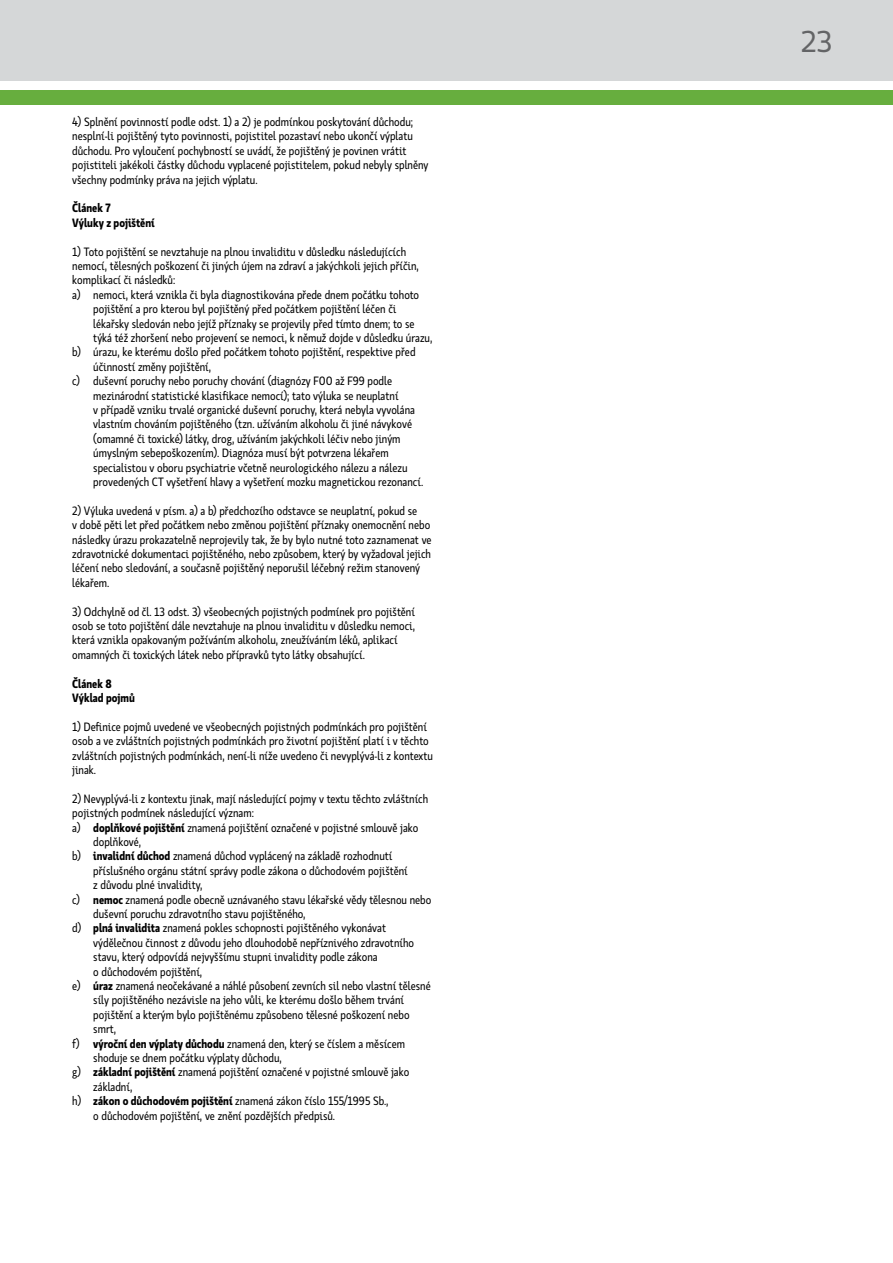
<style>
.page{position:relative;width:893px;height:1263px;background:#fff}
.page>*{position:absolute;margin:0;border:0;box-sizing:border-box;transform-origin:0 0}
.t1{font:30px "Koop Pro";color:#636466}
.t2{font:12px/14.4px "Koop Cond Pro";color:#000}
.t3{font:700 12px/14.4px "Koop Cond Pro";color:#000}
.s1{font-weight:700}
</style>
<div class="page">
<div style="left:0;top:0;width:893px;height:81px;background:#d5d7d8"></div>
<div style="left:0;top:91px;width:893px;height:14px;background:#67ae3e"></div>
<p class="t2" style="left:72px;top:114px;width:358px">4) Splnění povinností podle odst. 1) a 2) je podmínkou poskytování důchodu; nesplní-li pojištěný tyto povinnosti, pojistitel pozastaví nebo ukončí výplatu důchodu. Pro vyloučení pochybností se uvádí, že pojištěný je povinen vrátit pojistiteli jakékoli částky důchodu vyplacené pojistitelem, pokud nebyly splněny všechny podmínky práva na jejich výplatu.</p>
<p class="t3" style="left:72px;top:200px;width:84px">Článek 7<br>Výluky z pojištění</p>
<p class="t2" style="left:72px;top:244px;width:335px">1) Toto pojištění se nevztahuje na plnou invaliditu v důsledku následujících</p>
<p class="t2" style="left:72px;top:258px;width:348px">nemocí, tělesných poškození či jiných újem na zdraví a jakýchkoli jejich příčin,</p>
<p class="t2" style="left:72px;top:273px;width:105px">komplikací či následků:</p>
<p class="t2" style="left:72px;top:287px;width:348px">a) nemoci, která vznikla či byla diagnostikována přede dnem počátku tohoto</p>
<p class="t2" style="left:93px;top:301px;width:305px">pojištění a pro kterou byl pojištěný před počátkem pojištění léčen či</p>
<p class="t2" style="left:93px;top:316px;width:323px">lékařsky sledován nebo jejíž příznaky se projevily před tímto dnem; to se</p>
<p class="t2" style="left:93px;top:330px;width:341px">týká též zhoršení nebo projevení se nemoci, k němuž dojde v důsledku úrazu,</p>
<p class="t2" style="left:72px;top:345px;width:345px">b) úrazu, ke kterému došlo před počátkem tohoto pojištění, respektive před</p>
<p class="t2" style="left:93px;top:359px;width:119px">účinností změny pojištění,</p>
<p class="t2" style="left:72px;top:373px;width:321px">c) duševní poruchy nebo poruchy chování (diagnózy F00 až F99 podle</p>
<p class="t2" style="left:93px;top:388px;width:307px">mezinárodní statistické klasifikace nemocí); tato výluka se neuplatní</p>
<p class="t2" style="left:93px;top:402px;width:323px">v případě vzniku trvalé organické duševní poruchy, která nebyla vyvolána</p>
<p class="t2" style="left:93px;top:417px;width:320px">vlastním chováním pojištěného (tzn. užíváním alkoholu či jiné návykové</p>
<p class="t2" style="left:93px;top:431px;width:309px">(omamné či toxické) látky, drog, užíváním jakýchkoli léčiv nebo jiným</p>
<p class="t2" style="left:93px;top:445px;width:297px">úmyslným sebepoškozením). Diagnóza musí být potvrzena lékařem</p>
<p class="t2" style="left:93px;top:460px;width:316px">specialistou v oboru psychiatrie včetně neurologického nálezu a nálezu</p>
<p class="t2" style="left:93px;top:474px;width:331px">provedených CT vyšetření hlavy a vyšetření mozku magnetickou rezonancí.</p>
<p class="t2" style="left:72px;top:503px;width:361px">2) Výluka uvedená v písm. a) a b) předchozího odstavce se neuplatní, pokud se<br>v době pěti let před počátkem nebo změnou pojištění příznaky onemocnění nebo následky úrazu prokazatelně neprojevily tak, že by bylo nutné toto zaznamenat ve zdravotnické dokumentaci pojištěného, nebo způsobem, který by vyžadoval jejich léčení nebo sledování, a současně pojištěný neporušil léčebný režim stanovený lékařem.</p>
<p class="t2" style="left:72px;top:604px;width:344px">3) Odchylně od čl. 13 odst. 3) všeobecných pojistných podmínek pro pojištění osob se toto pojištění dále nevztahuje na plnou invaliditu v důsledku nemoci, která vznikla opakovaným požíváním alkoholu, zneužíváním léků, aplikací omamných či toxických látek nebo přípravků tyto látky obsahující.</p>
<p class="t3" style="left:72px;top:676px;width:64px">Článek 8<br>Výklad pojmů</p>
<p class="t2" style="left:72px;top:719px;width:362px">1) Definice pojmů uvedené ve všeobecných pojistných podmínkách pro pojištění osob a ve zvláštních pojistných podmínkách pro životní pojištění platí i v těchto zvláštních pojistných podmínkách, není-li níže uvedeno či nevyplývá-li z kontextu jinak.</p>
<p class="t2" style="left:72px;top:791px;width:357px">2) Nevyplývá-li z kontextu jinak, mají následující pojmy v textu těchto zvláštních</p>
<p class="t2" style="left:72px;top:805px;width:183px">pojistných podmínek následující význam:</p>
<p class="t2" style="left:72px;top:820px;width:348px">a) <span class="s1">doplňkové pojištění</span> znamená pojištění označené v pojistné smlouvě jako</p>
<p class="t2" style="left:93px;top:834px;width:49px">doplňkové,</p>
<p class="t2" style="left:72px;top:849px;width:322px">b) <span class="s1">invalidní důchod</span> znamená důchod vyplácený na základě rozhodnutí</p>
<p class="t2" style="left:93px;top:863px;width:316px">příslušného orgánu státní správy podle zákona o důchodovém pojištění</p>
<p class="t2" style="left:93px;top:877px;width:111px">z důvodu plné invalidity,</p>
<p class="t2" style="left:72px;top:892px;width:360px">c) <span class="s1">nemoc</span> znamená podle obecně uznávaného stavu lékařské vědy tělesnou nebo</p>
<p class="t2" style="left:93px;top:906px;width:214px">duševní poruchu zdravotního stavu pojištěného,</p>
<p class="t2" style="left:72px;top:921px;width:315px">d) <span class="s1">plná invalidita</span> znamená pokles schopnosti pojištěného vykonávat</p>
<p class="t2" style="left:93px;top:935px;width:322px">výdělečnou činnost z důvodu jeho dlouhodobě nepříznivého zdravotního</p>
<p class="t2" style="left:93px;top:949px;width:286px">stavu, který odpovídá nejvyššímu stupni invalidity podle zákona</p>
<p class="t2" style="left:93px;top:964px;width:111px">o důchodovém pojištění,</p>
<p class="t2" style="left:72px;top:978px;width:360px">e) <span class="s1">úraz</span> znamená neočekávané a náhlé působení zevních sil nebo vlastní tělesné</p>
<p class="t2" style="left:93px;top:993px;width:312px">síly pojištěného nezávisle na jeho vůli, ke kterému došlo během trvání</p>
<p class="t2" style="left:93px;top:1007px;width:318px">pojištění a kterým bylo pojištěnému způsobeno tělesné poškození nebo</p>
<p class="t2" style="left:93px;top:1021px;width:24px">smrt,</p>
<p class="t2" style="left:72px;top:1036px;width:334px">f) <span class="s1">výroční den výplaty důchodu</span> znamená den, který se číslem a měsícem</p>
<p class="t2" style="left:93px;top:1050px;width:190px">shoduje se dnem počátku výplaty důchodu,</p>
<p class="t2" style="left:72px;top:1065px;width:338px">g) <span class="s1">základní pojištění</span> znamená pojištění označené v pojistné smlouvě jako</p>
<p class="t2" style="left:93px;top:1079px;width:41px">základní,</p>
<p class="t2" style="left:72px;top:1093px;width:318px">h) <span class="s1">zákon o důchodovém pojištění</span> znamená zákon číslo 155/1995 Sb.,</p>
<p class="t2" style="left:93px;top:1108px;width:243px">o důchodovém pojištění, ve znění pozdějších předpisů.</p>
<h1 class="t1" style="left:801px;top:21px;width:32px">23</h1>
</div>
